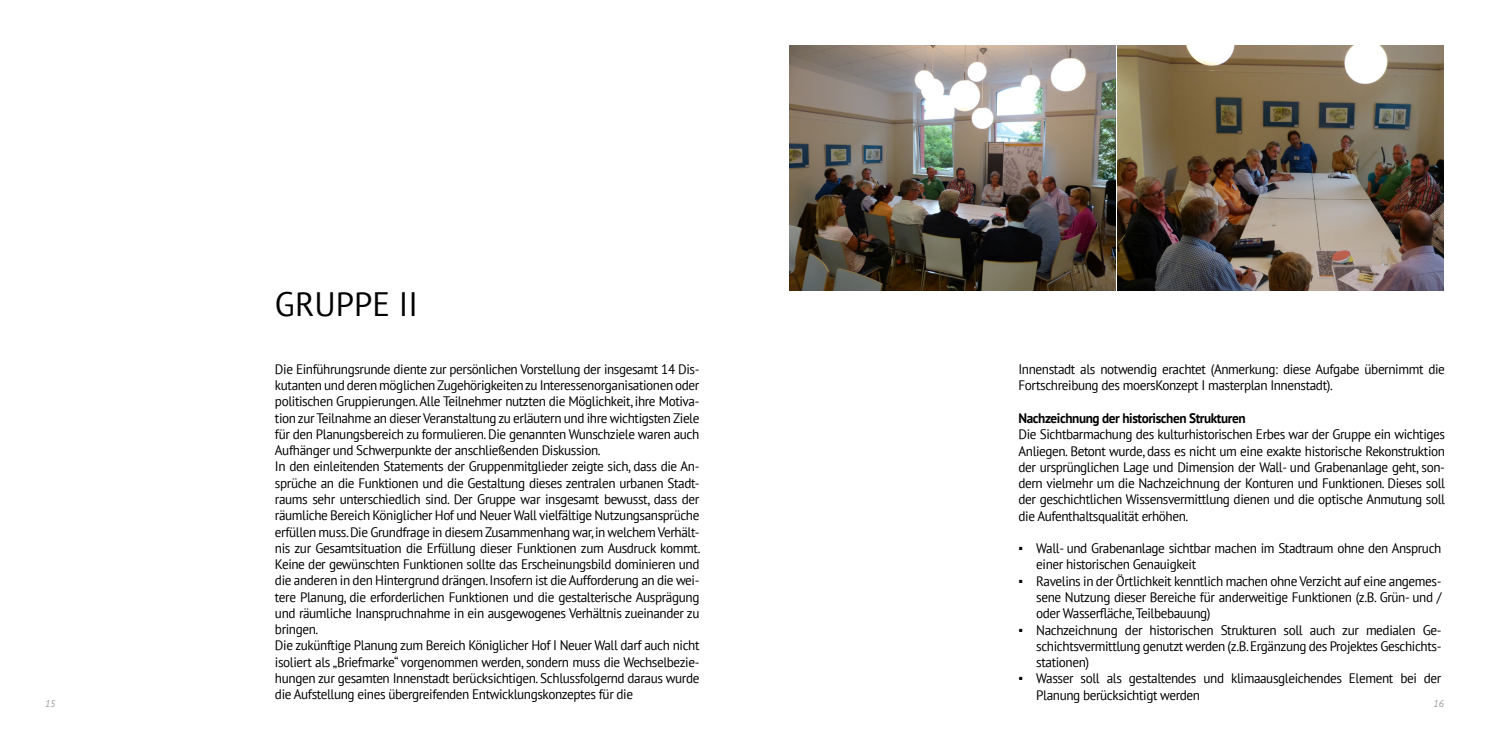
<style>
.page{position:relative;width:1489px;height:745px;background:#fff}
.page>*{position:absolute;margin:0;border:0;box-sizing:border-box;transform-origin:0 0}
.t1{font:33.75px "PT Sans";color:#000}
.t2{font:13.75px/16.2px "PT Sans";letter-spacing:-.03em;color:#000;scale:.96 1}
.t3{font:700 13.75px "PT Sans";letter-spacing:-.03em;color:#000;scale:.96 1}
.t4{font:italic 10px "PT Sans";color:#97999c}
.s1{font-family:"Arial"}
</style>
<div class="page">
<img style="left:789px;top:45px;width:326px;height:245px">
<img style="left:1117px;top:45px;width:326px;height:245px">
<h1 class="t1" style="left:275px;top:282px;width:144px">GRUPPE II</h1>
<p class="t2" style="left:275px;top:360px;width:445px">Die Einführungsrunde diente zur persönlichen Vorstellung der insgesamt 14 Dis&shy;kutanten und deren möglichen Zugehörigkeiten zu Interessenorganisationen oder politischen Gruppierungen. Alle Teilnehmer nutzten die Möglichkeit, ihre Motiva&shy;tion zur Teilnahme an dieser Veranstaltung zu erläutern und ihre wichtigsten Ziele für den Planungsbereich zu formulieren. Die genannten Wunschziele waren auch Aufhänger und Schwerpunkte der anschließenden Diskussion.<br>In den einleitenden Statements der Gruppenmitglieder zeigte sich, dass die An&shy;sprüche an die Funktionen und die Gestaltung dieses zentralen urbanen Stadt&shy;raums sehr unterschiedlich sind. Der Gruppe war insgesamt bewusst, dass der räumliche Bereich Königlicher Hof und Neuer Wall vielfältige Nutzungsansprüche erfüllen muss. Die Grundfrage in diesem Zusammenhang war, in welchem Verhält&shy;nis zur Gesamtsituation die Erfüllung dieser Funktionen zum Ausdruck kommt.<br>Keine der gewünschten Funktionen sollte das Erscheinungsbild dominieren und die anderen in den Hintergrund drängen. Insofern ist die Aufforderung an die wei&shy;tere Planung, die erforderlichen Funktionen und die gestalterische Ausprägung und räumliche Inanspruchnahme in ein ausgewogenes Verhältnis zueinander zu bringen.<br>Die zukünftige Planung zum Bereich Königlicher Hof I Neuer Wall darf auch nicht isoliert als „Briefmarke“ vorgenommen werden, sondern muss die Wechselbezie&shy;hungen zur gesamten Innenstadt berücksichtigen. Schlussfolgernd daraus wurde die Aufstellung eines übergreifenden Entwicklungskonzeptes für die</p>
<p class="t2" style="left:1018px;top:360px;width:446px">Innenstadt als notwendig erachtet (Anmerkung: diese Aufgabe übernimmt die<br>Fortschreibung des moersKonzept I masterplan Innenstadt).</p>
<p class="t3" style="left:1018px;top:408px;width:238px">Nachzeichnung der historischen Strukturen</p>
<p class="t2" style="left:1018px;top:425px;width:446px;text-align:justify">Die Sichtbarmachung des kulturhistorischen Erbes war der Gruppe ein wichtiges Anliegen. Betont wurde, dass es nicht um eine exakte historische Rekonstruktion der ursprünglichen Lage und Dimension der Wall- und Grabenanlage geht, son&shy;dern vielmehr um die Nachzeichnung der Konturen und Funktionen. Dieses soll der geschichtlichen Wissensvermittlung dienen und die optische Anmutung soll die Aufenthaltsqualität erhöhen.</p>
<p class="t2" style="left:1036px;top:539px;width:423px;text-indent:-18px"><span class="s1">▪</span> Wall- und Grabenanlage sichtbar machen im Stadtraum ohne den Anspruch einer historischen Genauigkeit</p>
<p class="t2" style="left:1036px;top:572px;width:423px;text-align:justify;text-indent:-18px"><span class="s1">▪</span> Ravelins in der Örtlichkeit kenntlich machen ohne Verzicht auf eine angemes&shy;sene Nutzung dieser Bereiche für anderweitige Funktionen (z.B. Grün- und / oder Wasserfläche, Teilbebauung)</p>
<p class="t2" style="left:1036px;top:620px;width:423px;text-align:justify;text-indent:-18px"><span class="s1">▪</span> Nachzeichnung der historischen Strukturen soll auch zur medialen Ge&shy;schichtsvermittlung genutzt werden (z.B. Ergänzung des Projektes Geschichts&shy;stationen)</p>
<p class="t2" style="left:1036px;top:669px;width:423px;text-indent:-18px"><span class="s1">▪</span> Wasser soll als gestaltendes und klimaausgleichendes Element bei der<br>Planung berücksichtigt werden</p>
<p class="t4" style="left:45px;top:697px;width:12px">15</p>
<p class="t4" style="left:1433px;top:697px;width:12px">16</p>
</div>
